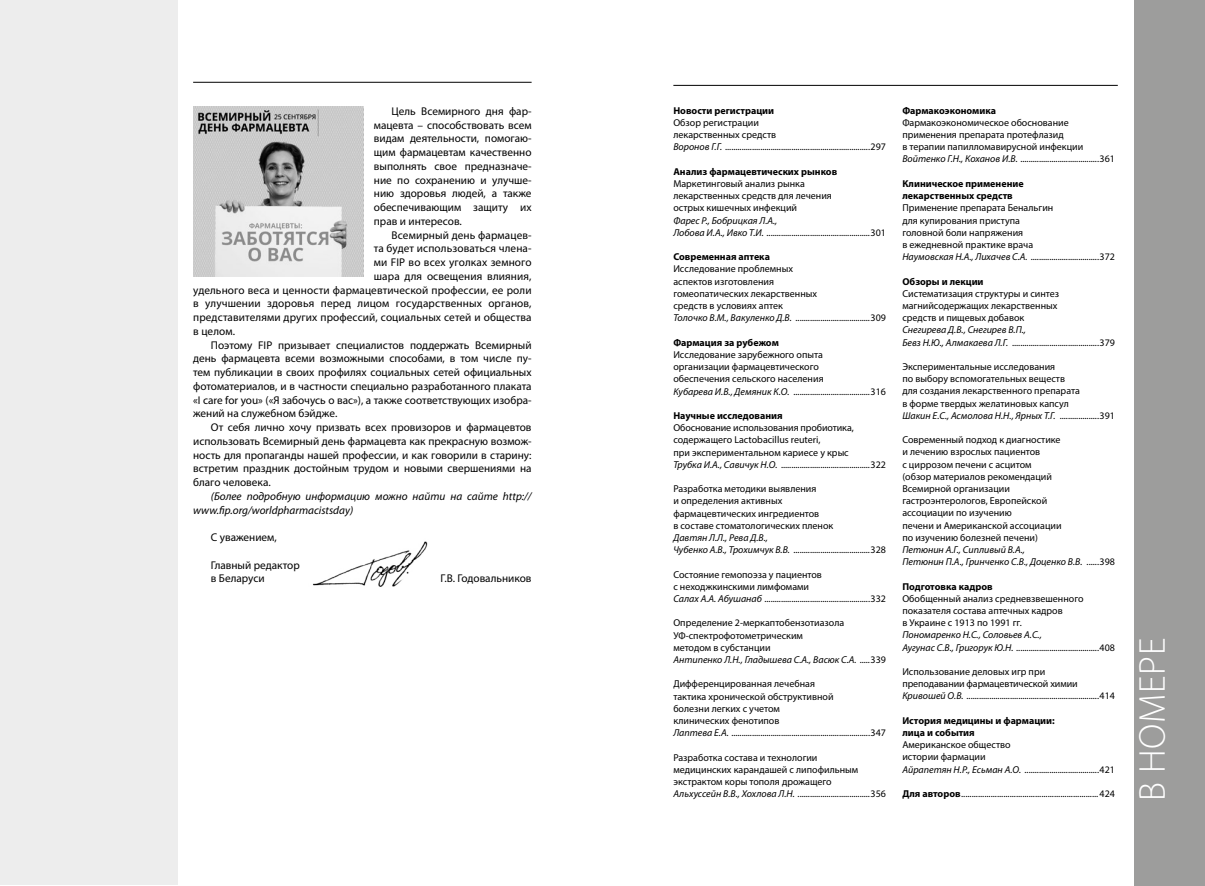
<style>
.page{position:relative;width:1205px;height:886px;background:#fff}
.page>*{position:absolute;margin:0;border:0;box-sizing:border-box;transform-origin:0 0}
.t1{font:300 37.5px "Myriad Pro";letter-spacing:.02em;color:#fff}
.t2{font:11.25px/13.8px "Myriad Pro";color:#000;text-align:justify}
.t3{font:italic 11.25px/13.8px "Myriad Pro";color:#000}
.t4{font:10px/12.2px "Myriad Pro";color:#000}
.t5{font:italic 10px/12.2px "Myriad Pro";color:#000}
.t6{font:700 10px/12.2px "Myriad Pro";color:#000}
.s1{font-style:italic}
.s2{font-style:normal}
.s3{font-weight:700;font-style:normal}
</style>
<div class="page">
<img style="left:313px;top:541px;width:115px;height:46px">
<div style="left:1134px;top:0;width:71px;height:886px;background:#9d9d9c"></div>
<hr style="left:673px;top:85px;width:445px;height:1px;background:#000">
<hr style="left:193px;top:82px;width:338px;height:1px;background:#000">
<div style="left:0;top:0;width:177px;height:885px;background:#ededed"></div>
<img style="left:193px;top:106px;width:170px;height:170px">
<p class="t2" style="left:374px;top:104px;width:159px;text-indent:18px">Цель Всемирного дня фар&shy;мацевта – способствовать всем видам деятельности, помогаю&shy;щим фармацевтам качественно выполнять свое предназначе&shy;ние по сохранению и улучше&shy;нию здоровья людей, а также обеспечивающим защиту их прав и интересов.</p>
<p class="t2" style="left:392px;top:228px;width:141px">Всемирный день фармацев-</p>
<p class="t2" style="left:374px;top:241px;width:159px">та будет использоваться члена-</p>
<p class="t2" style="left:374px;top:255px;width:159px">ми FIP во всех уголках земного</p>
<p class="t2" style="left:374px;top:269px;width:159px">шара для освещения влияния,</p>
<p class="t2" style="left:193px;top:283px;width:340px">удельного веса и ценности фармацевтической профессии, ее роли</p>
<p class="t2" style="left:193px;top:296px;width:340px">в улучшении здоровья перед лицом государственных органов,</p>
<p class="t2" style="left:193px;top:310px;width:340px">представителями других профессий, социальных сетей и общества</p>
<p class="t2" style="left:193px;top:324px;width:44px">в целом.</p>
<p class="t2" style="left:211px;top:338px;width:322px">Поэтому FIP призывает специалистов поддержать Всемирный</p>
<p class="t2" style="left:193px;top:351px;width:340px">день фармацевта всеми возможными способами, в том числе пу-</p>
<p class="t2" style="left:193px;top:365px;width:340px">тем публикации в своих профилях социальных сетей официальных</p>
<p class="t2" style="left:193px;top:379px;width:340px">фотоматериалов, и в частности специально разработанного плаката</p>
<p class="t2" style="left:193px;top:393px;width:340px">«I care for you» («Я забочусь о вас»), а также соответствующих изобра-</p>
<p class="t2" style="left:193px;top:406px;width:146px">жений на служебном бэйдже.</p>
<p class="t2" style="left:211px;top:420px;width:322px">От себя лично хочу призвать всех провизоров и фармацевтов</p>
<p class="t2" style="left:193px;top:434px;width:340px">использовать Всемирный день фармацевта как прекрасную возмож-</p>
<p class="t2" style="left:193px;top:448px;width:340px">ность для пропаганды нашей профессии, и как говорили в старину:</p>
<p class="t2" style="left:193px;top:461px;width:340px">встретим праздник достойным трудом и новыми свершениями на</p>
<p class="t2" style="left:193px;top:475px;width:79px">благо человека.</p>
<p class="t3" style="left:193px;top:489px;width:340px;text-indent:18px">(Более подробную информацию можно найти на сайте http:// www.fip.org/worldpharmacistsday)</p>
<p class="t2" style="left:211px;top:530px;width:67px">С уважением,</p>
<p class="t2" style="left:211px;top:558px;width:90px">Главный редактор в Беларуси</p>
<p class="t2" style="left:440px;top:571px;width:93px">Г.В. Годовальников</p>
<p class="t6" style="left:673px;top:104px;width:102px">Новости регистрации</p>
<p class="t4" style="left:673px;top:116px;width:214px">Обзор регистрации<br>лекарственных средств<br><span class="s1">Воронов Г.Г.</span> ......................................................................297</p>
<p class="t6" style="left:673px;top:165px;width:165px">Анализ фармацевтических рынков</p>
<p class="t4" style="left:673px;top:177px;width:160px">Маркетинговый анализ рынка лекарственных средств для лечения острых кишечных инфекций</p>
<p class="t4" style="left:673px;top:214px;width:214px"><span class="s1">Фарес Р., Бобрицкая Л.А.,<br>Лобова И.А., Ивко Т.И.</span> ..................................................301</p>
<p class="t6" style="left:673px;top:250px;width:98px">Современная аптека</p>
<p class="t4" style="left:673px;top:263px;width:214px">Исследование проблемных<br>аспектов изготовления<br>гомеопатических лекарственных<br>средств в условиях аптек<br><span class="s1">Толочко В.М., Вакуленко Д.В.</span> ....................................309</p>
<p class="t6" style="left:673px;top:336px;width:107px">Фармация за рубежом</p>
<p class="t4" style="left:673px;top:348px;width:214px">Исследование зарубежного опыта<br>организации фармацевтического<br>обеспечения сельского населения<br><span class="s1">Кубарева И.В., Демяник К.О.</span> .....................................316</p>
<p class="t6" style="left:673px;top:409px;width:111px">Научные исследования</p>
<p class="t4" style="left:673px;top:421px;width:214px">Обоснование использования пробиотика, содержащего Lactobacillus reuteri,<br>при экспериментальном кариесе у крыс<br><span class="s1">Трубка И.А., Савичук Н.О.</span> ...........................................322</p>
<p class="t4" style="left:673px;top:482px;width:161px">Разработка методики выявления<br>и определения активных фармацевтических ингредиентов<br>в составе стоматологических пленок</p>
<p class="t5" style="left:673px;top:531px;width:214px">Давтян Л.Л., Рева Д.В.,<br>Чубенко А.В., Трохимчук В.В. <span class="s2">.....................................328</span></p>
<p class="t4" style="left:673px;top:568px;width:214px">Состояние гемопоэза у пациентов<br>с неходжкинскими лимфомами<br><span class="s1">Салах А.А. Абушанаб</span> ...................................................332</p>
<p class="t4" style="left:673px;top:617px;width:214px">Определение 2-меркаптобензотиазола УФ-спектрофотометрическим<br>методом в субстанции<br><span class="s1">Антипенко Л.Н., Гладышева С.А., Васюк С.А.</span> .....339</p>
<p class="t4" style="left:673px;top:678px;width:214px">Дифференцированная лечебная<br>тактика хронической обструктивной<br>болезни легких с учетом<br>клинических фенотипов<br><span class="s1">Лаптева Е.А.</span> ...................................................................347</p>
<p class="t4" style="left:673px;top:751px;width:214px">Разработка состава и технологии<br>медицинских карандашей с липофильным экстрактом коры тополя дрожащего<br><span class="s1">Альхуссейн В.В., Хохлова Л.Н.</span> ...................................356</p>
<p class="t6" style="left:902px;top:104px;width:95px">Фармакоэкономика</p>
<p class="t4" style="left:902px;top:116px;width:214px">Фармакоэкономическое обоснование применения препарата протефлазид<br>в терапии папилломавирусной инфекции <span class="s1">Войтенко Г.Н., Коханов И.В.</span> ......................................361</p>
<p class="t6" style="left:902px;top:177px;width:123px">Клиническое применение лекарственных средств</p>
<p class="t4" style="left:902px;top:202px;width:214px">Применение препарата Бенальгин<br>для купирования приступа<br>головной боли напряжения<br>в ежедневной практике врача<br><span class="s1">Наумовская Н.А., Лихачев С.А.</span> .................................372</p>
<p class="t6" style="left:902px;top:275px;width:83px">Обзоры и лекции</p>
<p class="t4" style="left:902px;top:287px;width:158px">Систематизация структуры и синтез магнийсодержащих лекарственных средств и пищевых добавок</p>
<p class="t5" style="left:902px;top:324px;width:214px">Снегирева Д.В., Снегирев В.П.,<br>Бевз Н.Ю., Алмакаева Л.Г. <span class="s2">..........................................379</span></p>
<p class="t4" style="left:902px;top:360px;width:214px">Экспериментальные исследования<br>по выбору вспомогательных веществ<br>для создания лекарственного препарата<br>в форме твердых желатиновых капсул<br><span class="s1">Шакин Е.С., Асмолова Н.Н., Ярных Т.Г.</span> ...................391</p>
<p class="t4" style="left:902px;top:433px;width:161px">Современный подход к диагностике и лечению взрослых пациентов<br>с циррозом печени с асцитом (обзор материалов рекомендаций<br>Всемирной организации гастроэнтерологов, Европейской ассоциации по изучению<br>печени и Американской ассоциации по изучению болезней печени)</p>
<p class="t5" style="left:902px;top:543px;width:214px">Петюнин А.Г., Сипливый В.А.,<br>Петюнин П.А., Гринченко С.В., Доценко В.В. <span class="s2">......398</span></p>
<p class="t6" style="left:902px;top:580px;width:92px">Подготовка кадров</p>
<p class="t4" style="left:902px;top:592px;width:183px">Обобщенный анализ средневзвешенного показателя состава аптечных кадров<br>в Украине с 1913 по 1991 гг.</p>
<p class="t5" style="left:902px;top:629px;width:214px">Пономаренко Н.С., Соловьев А.С.,<br>Аугунас С.В., Григорук Ю.Н. <span class="s2">........................................408</span></p>
<p class="t4" style="left:902px;top:665px;width:214px">Использование деловых игр при<br>преподавании фармацевтической химии<br><span class="s1">Кривошей О.В.</span> ................................................................414</p>
<p class="t6" style="left:902px;top:714px;width:154px">История медицины и фармации: лица и события</p>
<p class="t4" style="left:902px;top:738px;width:214px">Американское общество<br>истории фармации<br><span class="s1">Айрапетян Н.Р., Есьман А.О.</span> ....................................421</p>
<p class="t5" style="left:902px;top:787px;width:214px"><span class="s3">Для авторов</span>.................................................................<span class="s2">424</span></p>
<h1 class="t1" style="left:1129px;top:801px;width:165px;rotate:-90deg">В НОМЕРЕ</h1>
</div>
